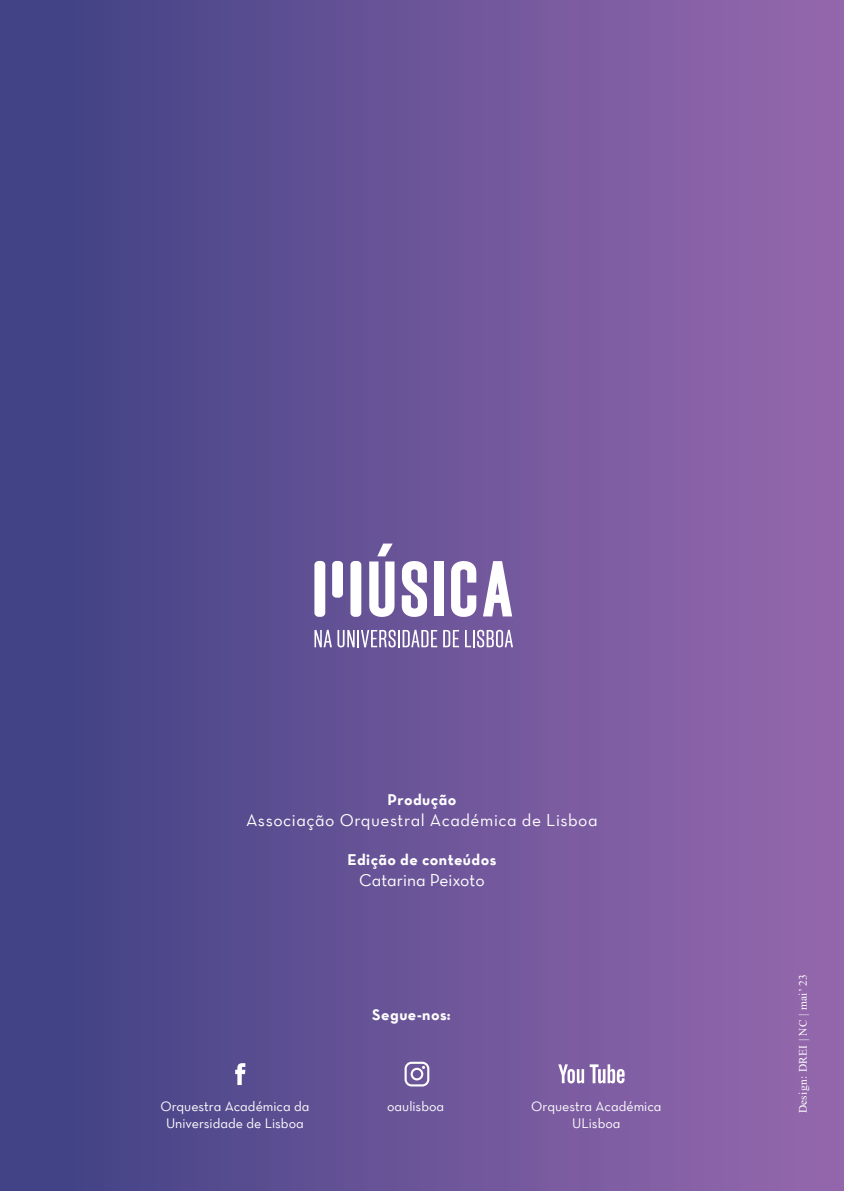
<style>
.page{position:relative;width:844px;height:1191px;background:#fff}
.page>*{position:absolute;margin:0;border:0;box-sizing:border-box;transform-origin:0 0}
.t1{font:17.5px "Neutra Text Book Alt";letter-spacing:.03em;color:#fff}
.t2{font:17.5px "Neutra Text Book Alt";color:#fff}
.t3{font:15.75px "Neutra Text TF Bold Alt";letter-spacing:.03em;color:#fff}
.t4{font:14px/16.8px "Neutra Text Book Alt";color:#fff;text-align:center}
.t5{font:11.38px "Times New Roman";letter-spacing:.03em;color:#fff}
</style>
<div class="page">
<div style="left:0;top:0;width:843px;height:1191px;background:linear-gradient(to right,#3e4084,#9768ae)"></div>
<svg style="left:350px;top:561px;width:11px;height:56px"></svg>
<div style="left:332px;top:561px;width:11px;height:36px;background:#fff;border-radius:4px"></div>
<svg style="left:314px;top:561px;width:11px;height:56px"></svg>
<svg style="left:369px;top:543px;width:25px;height:74px"></svg>
<svg style="left:401px;top:561px;width:26px;height:56px"></svg>
<div style="left:434px;top:561px;width:9px;height:55px;background:#fff"></div>
<svg style="left:451px;top:561px;width:25px;height:56px"></svg>
<svg style="left:483px;top:561px;width:29px;height:55px"></svg>
<svg style="left:314px;top:630px;width:123px;height:17px"></svg>
<svg style="left:443px;top:630px;width:16px;height:17px"></svg>
<svg style="left:465px;top:630px;width:48px;height:17px"></svg>
<svg style="left:558px;top:1064px;width:66px;height:20px"></svg>
<svg style="left:404px;top:1061px;width:25px;height:25px"></svg>
<svg style="left:235px;top:1063px;width:10px;height:22px"></svg>
<p class="t3" style="left:387px;top:789px;width:70px">Produção</p>
<p class="t1" style="left:246px;top:809px;width:353px">Associação Orquestral Académica de Lisboa</p>
<p class="t3" style="left:347px;top:850px;width:150px">Edição de conteúdos</p>
<p class="t2" style="left:359px;top:870px;width:127px">Catarina Peixoto</p>
<p class="t3" style="left:372px;top:1004px;width:79px">Segue-nos:</p>
<p class="t4" style="left:160px;top:1097px;width:150px">Orquestra Académica da<br>Universidade de Lisboa</p>
<p class="t4" style="left:387px;top:1097px;width:59px">oaulisboa</p>
<p class="t4" style="left:531px;top:1097px;width:132px">Orquestra Académica<br>ULisboa</p>
<p class="t5" style="left:794px;top:1113px;width:141px;rotate:-90deg">Design: DREI | NC | mai’ 23</p>
</div>
